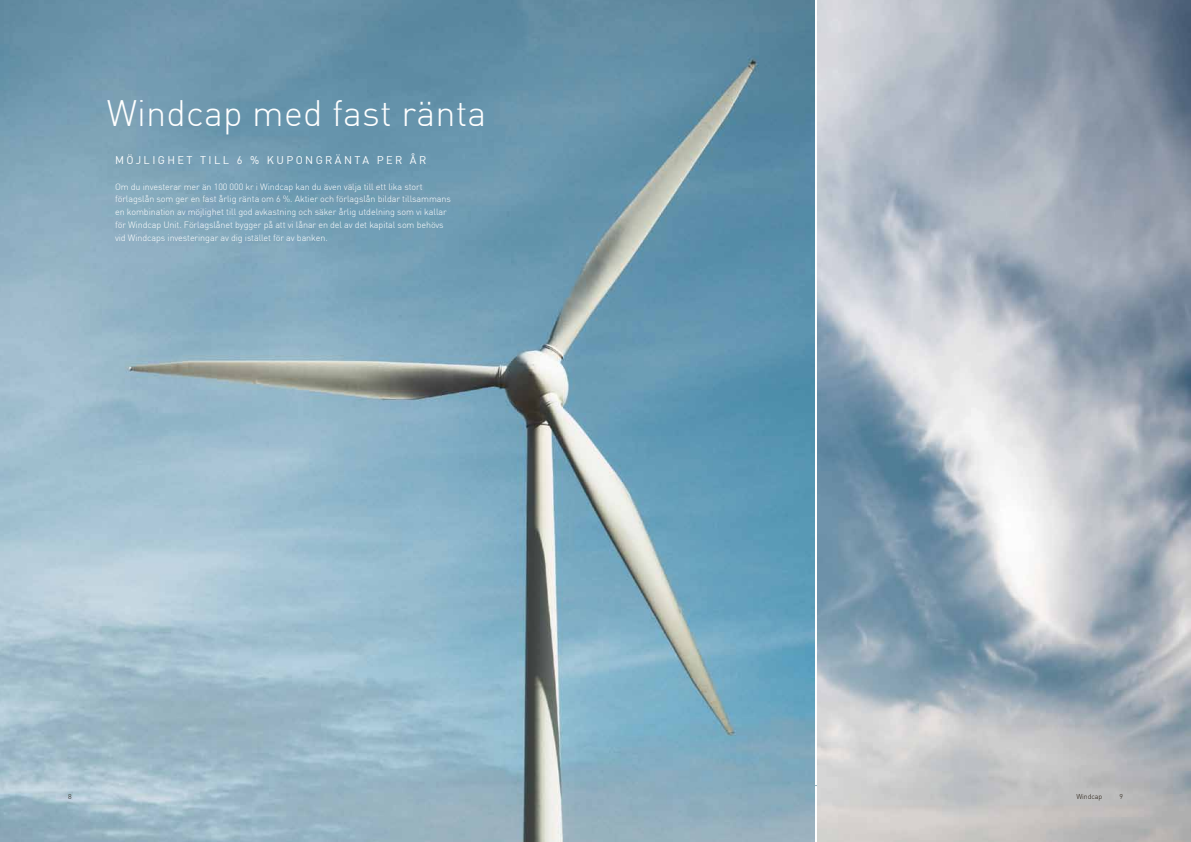
<style>
.page{position:relative;width:1191px;height:842px;background:#fff}
.page>*{position:absolute;margin:0;border:0;box-sizing:border-box;transform-origin:0 0}
.t1{font:300 36px "DIN";letter-spacing:.005em;color:#fff}
.t2{font:11px "DIN";letter-spacing:.22em;color:#fff}
.t3{font:300 9px/12.8px "DIN";letter-spacing:-.01em;color:#fff}
.t4{font:300 7px "DIN";letter-spacing:-.01em;color:#21170b}
</style>
<div class="page">
<hr style="left:663px;top:785px;width:460px;height:1px;background:#94b4bf">
<img style="left:0;top:0;width:814px;height:842px">
<img style="left:817px;top:0;width:374px;height:842px">
<h1 class="t1" style="left:107px;top:91px;width:381px">Windcap med fast ränta</h1>
<p class="t2" style="left:115px;top:153px;width:313px">M ÖJLIGHE T TILL 6 % KUPONGRÄNTA PE R ÅR</p>
<p class="t3" style="left:115px;top:180px;width:337px">Om du investerar mer än 100 000 kr i Windcap kan du även välja till ett lika stort förlagslån som ger en fast årlig ränta om 6 %. Aktier och förlagslån bildar tillsammans en kombination av möjlighet till god avkastning och säker årlig utdelning som vi kallar för Windcap Unit. Förlagslånet bygger på att vi lånar en del av det kapital som behövs vid Windcaps investeringar av dig istället för av banken.</p>
<p class="t4" style="left:68px;top:792px;width:5px">8</p>
<p class="t4" style="left:1076px;top:792px;width:27px">Windcap</p>
<p class="t4" style="left:1119px;top:792px;width:5px">9</p>
</div>
